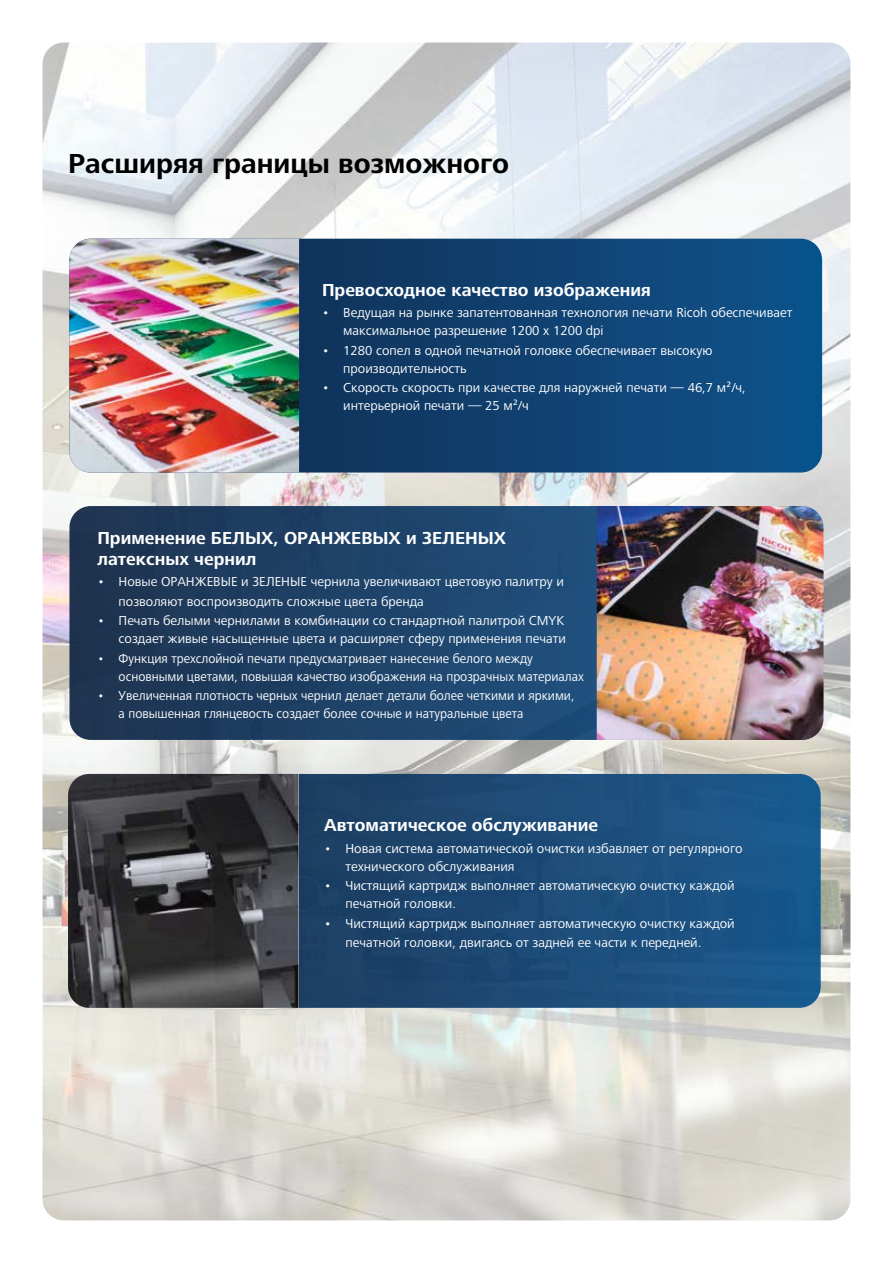
<style>
.page{position:relative;width:893px;height:1263px;background:#fff}
.page>*{position:absolute;margin:0;border:0;box-sizing:border-box;transform-origin:0 0}
.t1{font:700 28.5px "Frutiger Next LTW1 G";color:#000}
.t2{font:700 18px/21px "Frutiger Next LTW1 G";color:#fff}
.t3{font:13.5px/18px "Frutiger Next LTW1 G";color:#fff}
.t4{font:13.5px/18px "Frutiger Next LTW1 G";color:#fff;scale:.95 1}
</style>
<div class="page">
<img style="left:43px;top:43px;width:807px;height:1177px">
<svg style="left:69px;top:506px;width:753px;height:234px;background:#1f4166"></svg>
<img style="left:597px;top:506px;width:226px;height:234px">
<svg style="left:299px;top:239px;width:523px;height:233px;background:#0f4373"></svg>
<img style="left:69px;top:239px;width:230px;height:233px">
<svg style="left:68px;top:774px;width:753px;height:234px;background:#1c4c78"></svg>
<img style="left:68px;top:774px;width:231px;height:234px">
<h1 class="t1" style="left:68px;top:147px;width:442px">Расширяя границы возможного</h1>
<h2 class="t2" style="left:322px;top:280px;width:330px">Превосходное качество изображения</h2>
<p class="t3" style="left:343px;top:304px;width:451px;text-indent:-21px">• Ведущая на рынке запатентованная технология печати Ricoh обеспечивает максимальное разрешение 1200 x 1200 dpi</p>
<p class="t3" style="left:343px;top:342px;width:371px;text-indent:-21px">• 1280 сопел в одной печатной головке обеспечивает высокую производительность</p>
<p class="t3" style="left:343px;top:379px;width:404px;text-indent:-21px">• Скорость скорость при качестве для наружней печати — 46,7 м²/ч, интерьерной печати — 25 м²/ч</p>
<h2 class="t2" style="left:97px;top:528px;width:410px">Применение БЕЛЫХ, ОРАНЖЕВЫХ и ЗЕЛЕНЫХ латексных чернил</h2>
<p class="t3" style="left:119px;top:572px;width:447px;line-height:19.5px;text-indent:-21px">• Новые ОРАНЖЕВЫЕ и ЗЕЛЕНЫЕ чернила увеличивают цветовую палитру и позволяют воспроизводить сложные цвета бренда</p>
<p class="t3" style="left:97px;top:612px;width:470px;text-align:right">• Печать белыми чернилами в комбинации со стандартной палитрой CMYK создает живые насыщенные цвета и расширяет сферу применения печати</p>
<p class="t4" style="left:119px;top:650px;width:491px;text-indent:-21px">• Функция трехслойной печати предусматривает нанесение белого между основными цветами, повышая качество изображения на прозрачных материалах</p>
<p class="t4" style="left:119px;top:687px;width:481px;text-indent:-21px">• Увеличенная плотность черных чернил делает детали более четкими и яркими, а повышенная глянцевость создает более сочные и натуральные цвета</p>
<h2 class="t2" style="left:324px;top:815px;width:276px">Автоматическое обслуживание</h2>
<p class="t3" style="left:345px;top:840px;width:399px;text-indent:-21px">• Новая система автоматической очистки избавляет от регулярного технического обслуживания</p>
<p class="t3" style="left:345px;top:877px;width:391px;text-indent:-21px">• Чистящий картридж выполняет автоматическую очистку каждой печатной головки.</p>
<p class="t3" style="left:345px;top:914px;width:391px;line-height:19.5px;text-indent:-21px">• Чистящий картридж выполняет автоматическую очистку каждой печатной головки, двигаясь от задней ее части к передней.</p>
</div>
